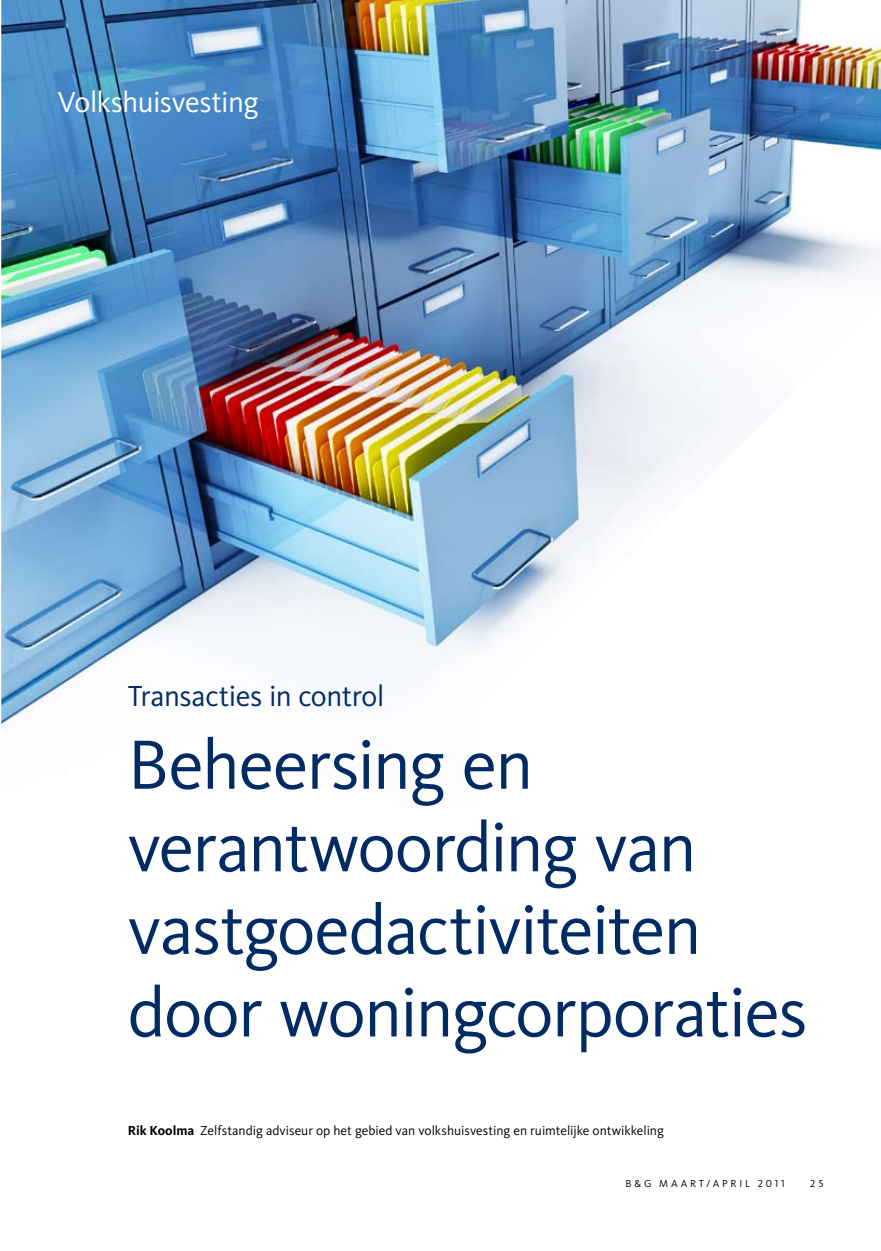
<style>
.page{position:relative;width:881px;height:1251px;background:#fff}
.page>*{position:absolute;margin:0;border:0;box-sizing:border-box;transform-origin:0 0}
.t1{font:72px/82.5px "Kievit";letter-spacing:-.025em;color:#002b65}
.t2{font:30px "Kievit";letter-spacing:-.015em;color:#002b65}
.t3{font:30px "Kievit";letter-spacing:-.02em;color:#fff}
.t4{font:13.5px "Kievit";color:#000}
.t5{font:10.5px "Kievit";letter-spacing:.265em;color:#000}
.t6{font:10.5px "Kievit Regular SC";color:#000}
.s1{font-weight:700}
.s2{font-family:"Kievit Regular SC"}
</style>
<div class="page">
<img style="left:1px;top:0;width:879px;height:733px">
<h2 class="t3" style="left:57px;top:83px;width:203px">Volkshuisvesting</h2>
<h2 class="t2" style="left:128px;top:677px;width:258px">Transacties in control</h2>
<h1 class="t1" style="left:128px;top:722px;width:681px">Beheersing en verantwoording van vastgoedactiviteiten door woningcorporaties</h1>
<p class="t4" style="left:128px;top:1122px;width:537px"><span class="s1">Rik Koolma</span> Zelfstandig adviseur op het gebied van volkshuisvesting en ruimtelijke ontwikkeling</p>
<p class="t5" style="left:625px;top:1176px;width:160px">B&amp;G MAART/APRIL <span class="s2">2011</span></p>
<p class="t6" style="left:809px;top:1176px;width:15px">2 5</p>
</div>
